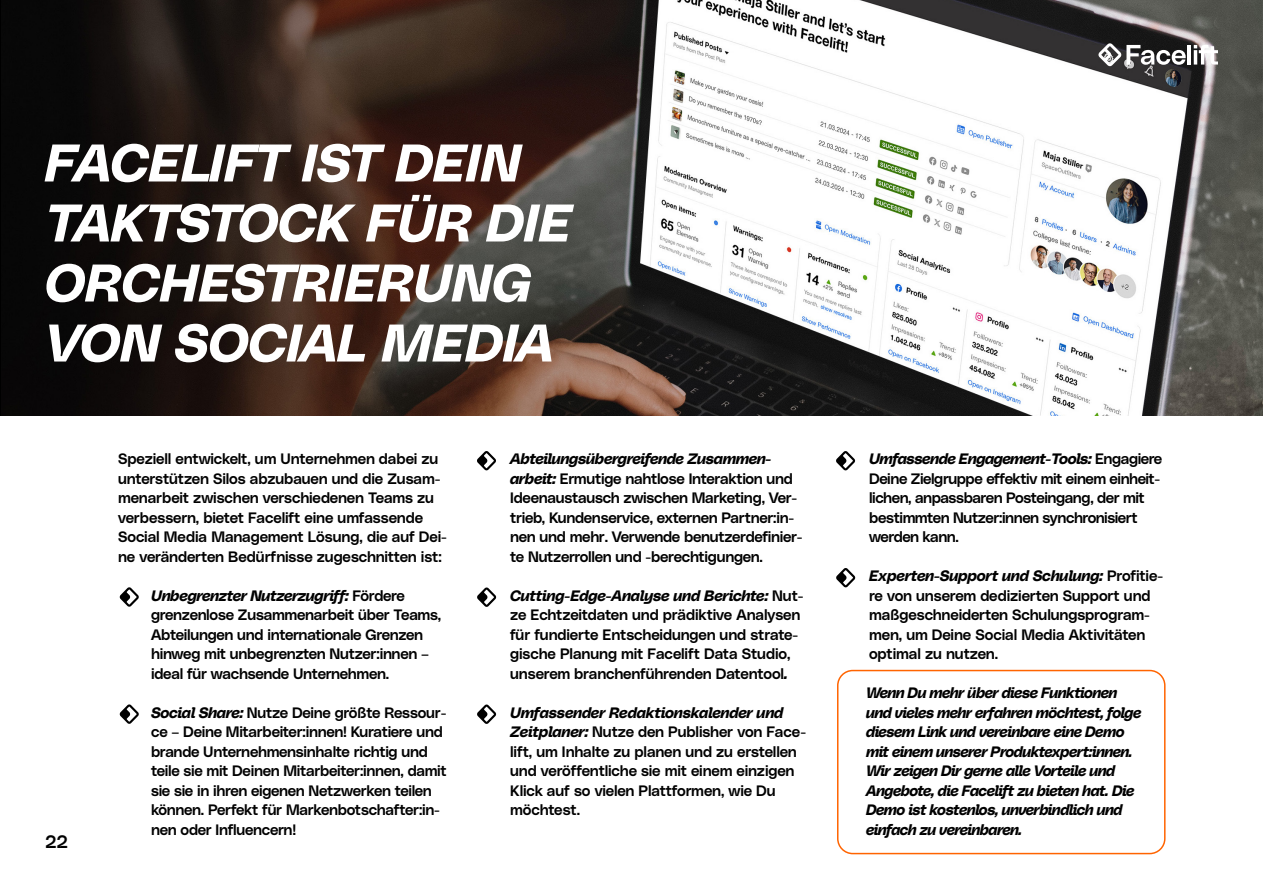
<style>
.page{position:relative;width:1263px;height:893px;background:#fff}
.page>*{position:absolute;margin:0;border:0;box-sizing:border-box;transform-origin:0 0}
.t1{font:italic 52.5px/60px "Poly Sans Bulky";letter-spacing:.01em;color:#fff}
.t2{font:18px "Poly Sans Median";color:#000}
.t3{font:15px/19.5px "Poly Sans Median";letter-spacing:-.015em;color:#000}
.t4{font:italic 15px/19.5px "Poly Sans Bulky";letter-spacing:-.025em;color:#000}
.s1{font-family:"Poly Sans Median";font-style:normal}
.s2{font-family:"Poly Sans Bulky";font-style:italic}
</style>
<div class="page">
<img style="left:1px;top:0;width:1262px;height:416px">
<hr style="left:1187px;top:45px;width:4px;height:20px;background:#fff">
<svg style="left:1194px;top:45px;width:24px;height:20px"></svg>
<svg style="left:1098px;top:43px;width:88px;height:23px"></svg>
<svg style="left:477px;top:451px;width:19px;height:20px"></svg>
<svg style="left:477px;top:587px;width:19px;height:20px"></svg>
<svg style="left:836px;top:451px;width:19px;height:20px"></svg>
<svg style="left:477px;top:704px;width:19px;height:20px"></svg>
<svg style="left:836px;top:568px;width:19px;height:20px"></svg>
<svg style="left:119px;top:587px;width:20px;height:20px"></svg>
<svg style="left:119px;top:704px;width:20px;height:20px"></svg>
<div style="left:837px;top:670px;width:328px;height:184px;border:2px solid #ff6400;border-radius:15px"></div>
<h1 class="t1" style="left:45px;top:129px;width:527px">FACELIFT IST DEIN<br>TAKTSTOCK FÜR DIE<br>ORCHESTRIERUNG<br>VON SOCIAL MEDIA</h1>
<p class="t2" style="left:45px;top:827px;width:25px">22</p>
<p class="t3" style="left:118px;top:448px;width:330px">Speziell entwickelt, um Unternehmen dabei zu unterstützen Silos abzubauen und die Zusam&shy;menarbeit zwischen verschiedenen Teams zu verbessern, bietet Facelift eine umfassende Social Media Management Lösung, die auf Dei&shy;ne veränderten Bedürfnisse zugeschnitten ist:</p>
<p class="t4" style="left:151px;top:585px;width:255px">Unbegrenzter Nutzerzugriff: <span class="s1">Fördere</span></p>
<p class="t3" style="left:151px;top:604px;width:292px">grenzenlose Zusammenarbeit über Teams, Abteilungen und internationale Grenzen hinweg mit unbegrenzten Nutzer:innen – ideal für wachsende Unternehmen.</p>
<p class="t3" style="left:151px;top:701px;width:297px"><span class="s2">Social Share:</span> Nutze Deine größte Ressour&shy;ce – Deine Mitarbeiter:innen! Kuratiere und brande Unternehmensinhalte richtig und teile sie mit Deinen Mitarbeiter:innen, damit sie sie in ihren eigenen Netzwerken teilen können. Perfekt für Markenbotschafter:in&shy;nen oder Influencern!</p>
<p class="t4" style="left:510px;top:448px;width:263px">Abteilungsübergreifende Zusammen-</p>
<p class="t3" style="left:510px;top:467px;width:294px"><span class="s2">arbeit:</span> Ermutige nahtlose Interaktion und Ideenaustausch zwischen Marketing, Ver&shy;trieb, Kundenservice, externen Partner:in&shy;nen und mehr. Verwende benutzerdefinier&shy;te Nutzerrollen und -berechtigungen.</p>
<p class="t4" style="left:510px;top:585px;width:295px">Cutting-Edge-Analyse und Berichte: <span class="s1">Nut-</span></p>
<p class="t3" style="left:510px;top:604px;width:292px">ze Echtzeitdaten und prädiktive Analysen für fundierte Entscheidungen und strate&shy;gische Planung mit Facelift Data Studio, unserem branchenführenden Datentool<span class="s2">.</span></p>
<p class="t4" style="left:510px;top:702px;width:275px">Umfassender Redaktionskalender und</p>
<p class="t3" style="left:510px;top:721px;width:297px"><span class="s2">Zeitplaner:</span> Nutze den Publisher von Face&shy;lift, um Inhalte zu planen und zu erstellen und veröffentliche sie mit einem einzigen Klick auf so vielen Plattformen, wie Du möchtest.</p>
<p class="t4" style="left:869px;top:448px;width:295px">Umfassende Engagement-Tools: <span class="s1">Engagiere</span></p>
<p class="t3" style="left:869px;top:467px;width:293px">Deine Zielgruppe effektiv mit einem einheit&shy;lichen, anpassbaren Posteingang, der mit bestimmten Nutzer:innen synchronisiert werden kann.</p>
<p class="t4" style="left:869px;top:565px;width:295px">Experten-Support und Schulung: <span class="s1">Profitie-</span></p>
<p class="t3" style="left:869px;top:584px;width:283px">re von unserem dedizierten Support und maßgeschneiderten Schulungsprogram&shy;men, um Deine Social Media Aktivitäten optimal zu nutzen.</p>
<p class="t4" style="left:866px;top:682px;width:277px">Wenn Du mehr über diese Funktionen und vieles mehr erfahren möchtest, folge diesem Link und vereinbare eine Demo mit einem unserer Produktexpert:innen.<br>Wir zeigen Dir gerne alle Vorteile und Angebote, die Facelift zu bieten hat. Die Demo ist kostenlos, unverbindlich und einfach zu vereinbaren.</p>
</div>
